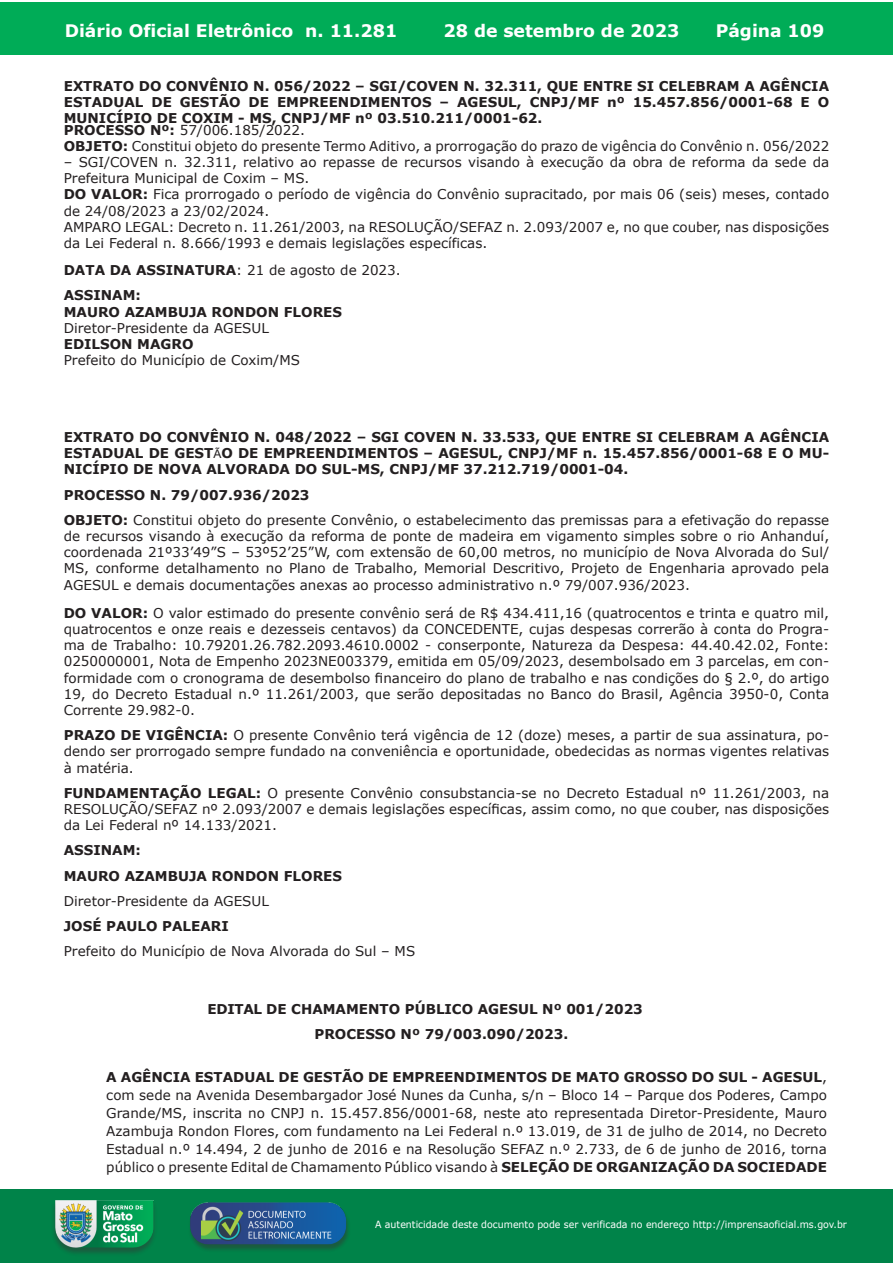
<style>
.page{position:relative;width:893px;height:1263px;background:#fff}
.page>*{position:absolute;margin:0;border:0;box-sizing:border-box;transform-origin:0 0}
.t1{font:700 17.25px "Verdana";color:#fff}
.t2{font:13.5px/16.2px "Verdana";color:#231f20;text-align:justify}
.t3{font:700 13.5px/16.2px "Verdana";color:#231f20}
.t4{font:9.9px "Verdana";color:#fff;scale:.95 1}
.s1{font-weight:700}
.s2{font-weight:400}
.s3{font-family:"Arial";font-weight:400;font-size:12px}
</style>
<div class="page">
<div style="left:0;top:2px;width:893px;height:53px;background:#00ac57"></div>
<div style="left:1px;top:1189px;width:892px;height:74px;background:#008349"></div>
<img style="left:49px;top:1198px;width:111px;height:61px">
<img style="left:185px;top:1201px;width:168px;height:54px">
<p class="t1" style="left:65px;top:18px;width:334px">Diário Oficial Eletrônico n. 11.281</p>
<p class="t1" style="left:444px;top:18px;width:237px">28 de setembro de 2023</p>
<p class="t1" style="left:716px;top:18px;width:110px">Página 109</p>
<p class="t3" style="left:64px;top:77px;width:767px;text-align:justify">EXTRATO DO CONVÊNIO N. 056/2022 – SGI/COVEN N. 32.311, QUE ENTRE SI CELEBRAM A AGÊNCIA ESTADUAL DE GESTÃO DE EMPREENDIMENTOS – AGESUL, CNPJ/MF nº 15.457.856/0001-68 E O MUNICÍPIO DE COXIM - MS, CNPJ/MF nº 03.510.211/0001-62.</p>
<p class="t2" style="left:64px;top:122px;width:767px"><span class="s1">PROCESSO Nº:</span> 57/006.185/2022.<br><span class="s1">OBJETO:</span> Constitui objeto do presente Termo Aditivo, a prorrogação do prazo de vigência do Convênio n. 056/2022</p>
<p class="t2" style="left:64px;top:154px;width:767px;text-align:left">– SGI/COVEN n. 32.311, relativo ao repasse de recursos visando à execução da obra de reforma da sede da Prefeitura Municipal de Coxim – MS.<br><span class="s1">DO VALOR:</span> Fica prorrogado o período de vigência do Convênio supracitado, por mais 06 (seis) meses, contado de 24/08/2023 a 23/02/2024.<br>AMPARO LEGAL: Decreto n. 11.261/2003, na RESOLUÇÃO/SEFAZ n. 2.093/2007 e, no que couber, nas disposições da Lei Federal n. 8.666/1993 e demais legislações específicas.</p>
<p class="t3" style="left:64px;top:257px;width:338px;line-height:25.2px">DATA DA ASSINATURA<span class="s2">: 21 de agosto de 2023.<br></span>ASSINAM:</p>
<p class="t3" style="left:64px;top:303px;width:280px">MAURO AZAMBUJA RONDON FLORES</p>
<p class="t2" style="left:64px;top:320px;width:207px">Diretor-Presidente da AGESUL</p>
<p class="t3" style="left:64px;top:336px;width:131px">EDILSON MAGRO</p>
<p class="t2" style="left:64px;top:352px;width:238px">Prefeito do Município de Coxim/MS</p>
<p class="t3" style="left:64px;top:429px;width:767px;text-align:justify">EXTRATO DO CONVÊNIO N. 048/2022 – SGI COVEN N. 33.533, QUE ENTRE SI CELEBRAM A AGÊNCIA ESTADUAL DE GEST<span class="s3">Ã</span>O DE EMPREENDIMENTOS – AGESUL, CNPJ/MF n. 15.457.856/0001-68 E O MU-NICÍPIO DE NOVA ALVORADA DO SUL-MS, CNPJ/MF 37.212.719/0001-04.</p>
<p class="t2" style="left:64px;top:482px;width:767px;line-height:25.2px"><span class="s1">PROCESSO N. 79/007.936/2023<br>OBJETO:</span> Constitui objeto do presente Convênio, o estabelecimento das premissas para a efetivação do repasse</p>
<p class="t2" style="left:64px;top:528px;width:767px">de recursos visando à execução da reforma de ponte de madeira em vigamento simples sobre o rio Anhanduí, coordenada 21º33’49”S – 53º52’25”W, com extensão de 60,00 metros, no município de Nova Alvorada do Sul/ MS, conforme detalhamento no Plano de Trabalho, Memorial Descritivo, Projeto de Engenharia aprovado pela AGESUL e demais documentações anexas ao processo administrativo n.º 79/007.936/2023.</p>
<p class="t2" style="left:64px;top:605px;width:767px"><span class="s1">DO VALOR:</span> O valor estimado do presente convênio será de R$ 434.411,16 (quatrocentos e trinta e quatro mil, quatrocentos e onze reais e dezesseis centavos) da CONCEDENTE, cujas despesas correrão à conta do Progra&shy;ma de Trabalho: 10.79201.26.782.2093.4610.0002 - conserponte, Natureza da Despesa: 44.40.42.02, Fonte:<br>0250000001, Nota de Empenho 2023NE003379, emitida em 05/09/2023, desembolsado em 3 parcelas, em con&shy;formidade com o cronograma de desembolso financeiro do plano de trabalho e nas condições do § 2.º, do artigo 19, do Decreto Estadual n.º 11.261/2003, que serão depositadas no Banco do Brasil, Agência 3950-0, Conta Corrente 29.982-0.</p>
<p class="t2" style="left:64px;top:727px;width:767px"><span class="s1">PRAZO DE VIGÊNCIA:</span> O presente Convênio terá vigência de 12 (doze) meses, a partir de sua assinatura, po&shy;dendo ser prorrogado sempre fundado na conveniência e oportunidade, obedecidas as normas vigentes relativas à matéria.</p>
<p class="t2" style="left:64px;top:785px;width:767px"><span class="s1">FUNDAMENTAÇÃO LEGAL:</span> O presente Convênio consubstancia-se no Decreto Estadual nº 11.261/2003, na RESOLUÇÃO/SEFAZ nº 2.093/2007 e demais legislações específicas, assim como, no que couber, nas disposições da Lei Federal nº 14.133/2021.</p>
<p class="t3" style="left:64px;top:837px;width:280px;line-height:25.2px">ASSINAM:<br>MAURO AZAMBUJA RONDON FLORES</p>
<p class="t2" style="left:64px;top:893px;width:207px">Diretor-Presidente da AGESUL</p>
<p class="t3" style="left:64px;top:918px;width:167px">JOSÉ PAULO PALEARI</p>
<p class="t2" style="left:64px;top:943px;width:353px">Prefeito do Município de Nova Alvorada do Sul – MS</p>
<p class="t3" style="left:314px;top:996px;width:330px;line-height:25.2px;text-indent:-107px">EDITAL DE CHAMAMENTO PÚBLICO AGESUL Nº 001/2023<br>PROCESSO Nº 79/003.090/2023.</p>
<p class="t2" style="left:106px;top:1068px;width:722px;line-height:18px"><span class="s1">A AGÊNCIA ESTADUAL DE GESTÃO DE EMPREENDIMENTOS DE MATO GROSSO DO SUL - AGESUL</span>, com sede na Avenida Desembargador José Nunes da Cunha, s/n – Bloco 14 – Parque dos Poderes, Campo Grande/MS, inscrita no CNPJ n. 15.457.856/0001-68, neste ato representada Diretor-Presidente, Mauro Azambuja Rondon Flores, com fundamento na Lei Federal n.º 13.019, de 31 de julho de 2014, no Decreto Estadual n.º 14.494, 2 de junho de 2016 e na Resolução SEFAZ n.º 2.733, de 6 de junho de 2016, torna público o presente Edital de Chamamento Público visando à <span class="s1">SELEÇÃO DE ORGANIZAÇÃO DA SOCIEDADE</span></p>
<p class="t4" style="left:375px;top:1218px;width:498px">A autenticidade deste documento pode ser verificada no endereço http://imprensaoficial.ms.gov.br</p>
</div>
